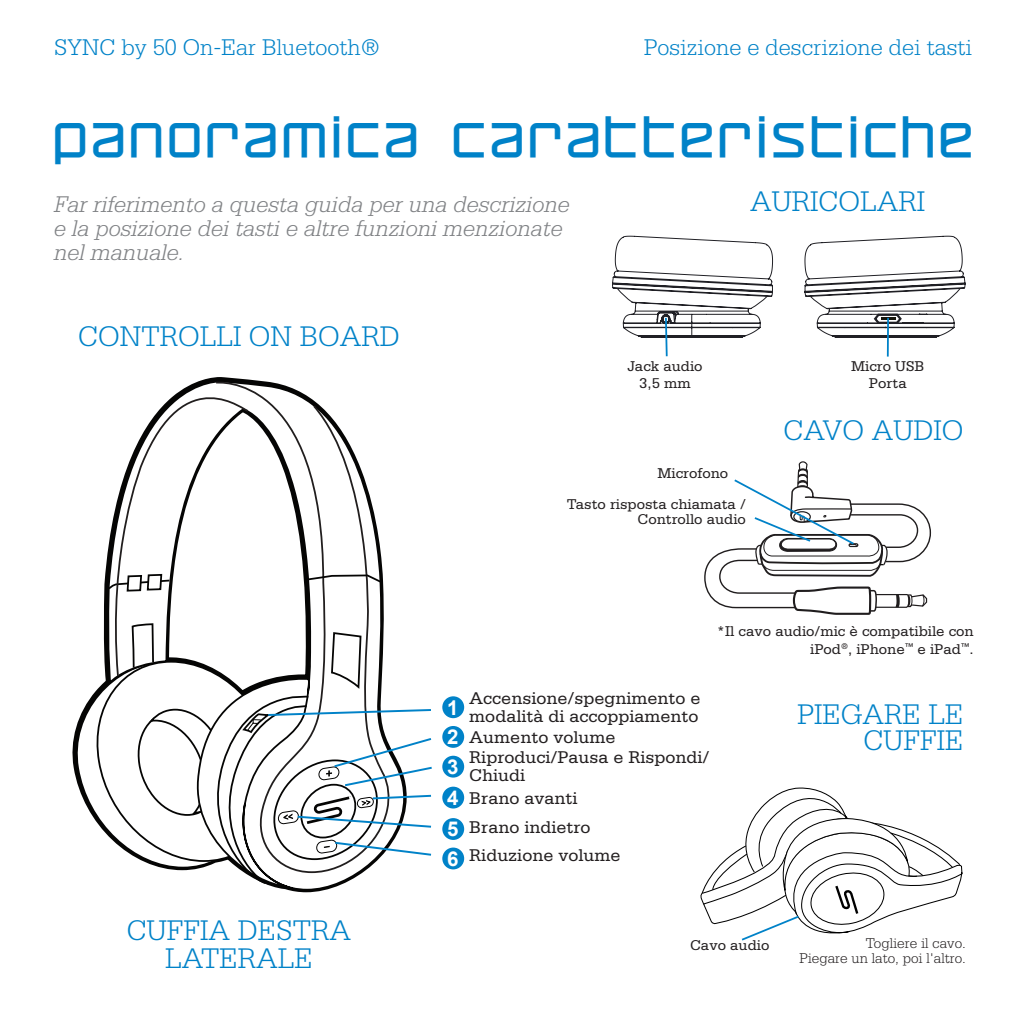
<style>
.page{position:relative;width:1026px;height:1026px;background:#fff}
.page>*{position:absolute;margin:0;border:0;box-sizing:border-box;transform-origin:0 0}
.zag{font:700 48px "Rave Party";letter-spacing:.12em;color:#0082c8}
.t1{font:300 30px "Serifa Std";color:#0082c8}
.t2{font:italic 300 24px/24px "Serifa Std";color:#808285}
.t3{font:300 24px "Serifa Std";color:#0082c8}
.t4{font:700 20.4px "Arial";color:#fff}
.t5{font:18px/18px "Serifa Std";color:#231f20}
.t6{font:15px/16.8px "Serifa Std";color:#231f20;text-align:center}
.t7{font:300 15px/15px "Serifa Std";color:#231f20;text-align:right}
</style>
<div class="page">
<svg style="left:700px;top:787px;width:263px;height:154px"></svg>
<svg style="left:250px;top:379px;width:134px;height:243px"></svg>
<svg style="left:306px;top:574px;width:77px;height:10px"></svg>
<svg style="left:107px;top:377px;width:143px;height:245px"></svg>
<svg style="left:72px;top:622px;width:360px;height:264px"></svg>
<div style="left:442px;top:726px;width:22px;height:22px;background:#0082c8;border-radius:50%"></div>
<div style="left:442px;top:787px;width:22px;height:22px;background:#0082c8;border-radius:50%"></div>
<div style="left:442px;top:848px;width:22px;height:21px;background:#0082c8;border-radius:50%"></div>
<div style="left:442px;top:756px;width:22px;height:22px;background:#0082c8;border-radius:50%"></div>
<div style="left:442px;top:818px;width:22px;height:22px;background:#0082c8;border-radius:50%"></div>
<div style="left:442px;top:696px;width:22px;height:22px;background:#0082c8;border-radius:50%"></div>
<svg style="left:612px;top:235px;width:354px;height:103px"></svg>
<svg style="left:704px;top:461px;width:227px;height:154px"></svg>
<hr style="left:665px;top:318px;width:3px;height:38px;background:#0082c8">
<hr style="left:887px;top:318px;width:2px;height:39px;background:#0082c8">
<p class="t3" style="left:54px;top:34px;width:327px">SYNC by 50 On-Ear Bluetooth®</p>
<p class="t3" style="left:644px;top:34px;width:330px">Posizione e descrizione dei tasti</p>
<p class="zag" style="left:54px;top:103px;width:920px">panoramica caratteristiche</p>
<p class="t2" style="left:54px;top:192px;width:517px">Far riferimento a questa guida per una descrizione e la posizione dei tasti e altre funzioni menzionate nel manuale.</p>
<p class="t1" style="left:78px;top:319px;width:323px">CONTROLLI ON BOARD</p>
<p class="t1" style="left:750px;top:185px;width:176px">AURICOLARI</p>
<p class="t6" style="left:627px;top:358px;width:77px">Jack audio<br>3,5 mm</p>
<p class="t6" style="left:851px;top:358px;width:75px">Micro USB</p>
<p class="t6" style="left:869px;top:375px;width:39px">Porta</p>
<p class="t1" style="left:783px;top:413px;width:182px">CAVO AUDIO</p>
<p class="t6" style="left:657px;top:465px;width:72px">Microfono</p>
<p class="t6" style="left:567px;top:496px;width:180px">Tasto risposta chiamata /</p>
<p class="t6" style="left:638px;top:511px;width:110px">Controllo audio</p>
<p class="t6" style="left:717px;top:622px;width:258px;line-height:18px;text-align:right">*Il cavo audio/mic è compatibile con iPod<sup>®</sup>, iPhone<sup>™</sup> e iPad<sup>™</sup>.</p>
<p class="t4" style="left:447px;top:694px;width:13px">1</p>
<p class="t4" style="left:447px;top:723px;width:13px">2</p>
<p class="t4" style="left:447px;top:753px;width:13px">3</p>
<p class="t4" style="left:447px;top:784px;width:13px">4</p>
<p class="t4" style="left:447px;top:816px;width:13px">5</p>
<p class="t4" style="left:447px;top:845px;width:13px">6</p>
<p class="t5" style="left:469px;top:690px;width:233px">Accensione/spegnimento e modalità di accoppiamento</p>
<p class="t5" style="left:469px;top:728px;width:148px">Aumento volume</p>
<p class="t5" style="left:469px;top:749px;width:242px">Riproduci/Pausa e Rispondi/<br>Chiudi</p>
<p class="t5" style="left:469px;top:789px;width:110px">Brano avanti</p>
<p class="t5" style="left:469px;top:818px;width:123px">Brano indietro</p>
<p class="t5" style="left:469px;top:847px;width:153px">Riduzione volume</p>
<p class="t1" style="left:798px;top:698px;width:167px">PIEGARE LE</p>
<p class="t1" style="left:863px;top:723px;width:102px">CUFFIE</p>
<p class="t1" style="left:127px;top:913px;width:226px">CUFFIA DESTRA</p>
<p class="t1" style="left:165px;top:942px;width:149px">LATERALE</p>
<p class="t7" style="left:799px;top:935px;width:168px">Togliere il cavo.<br>Piegare un lato, poi l'altro.</p>
<p class="t6" style="left:690px;top:937px;width:81px">Cavo audio</p>
</div>
